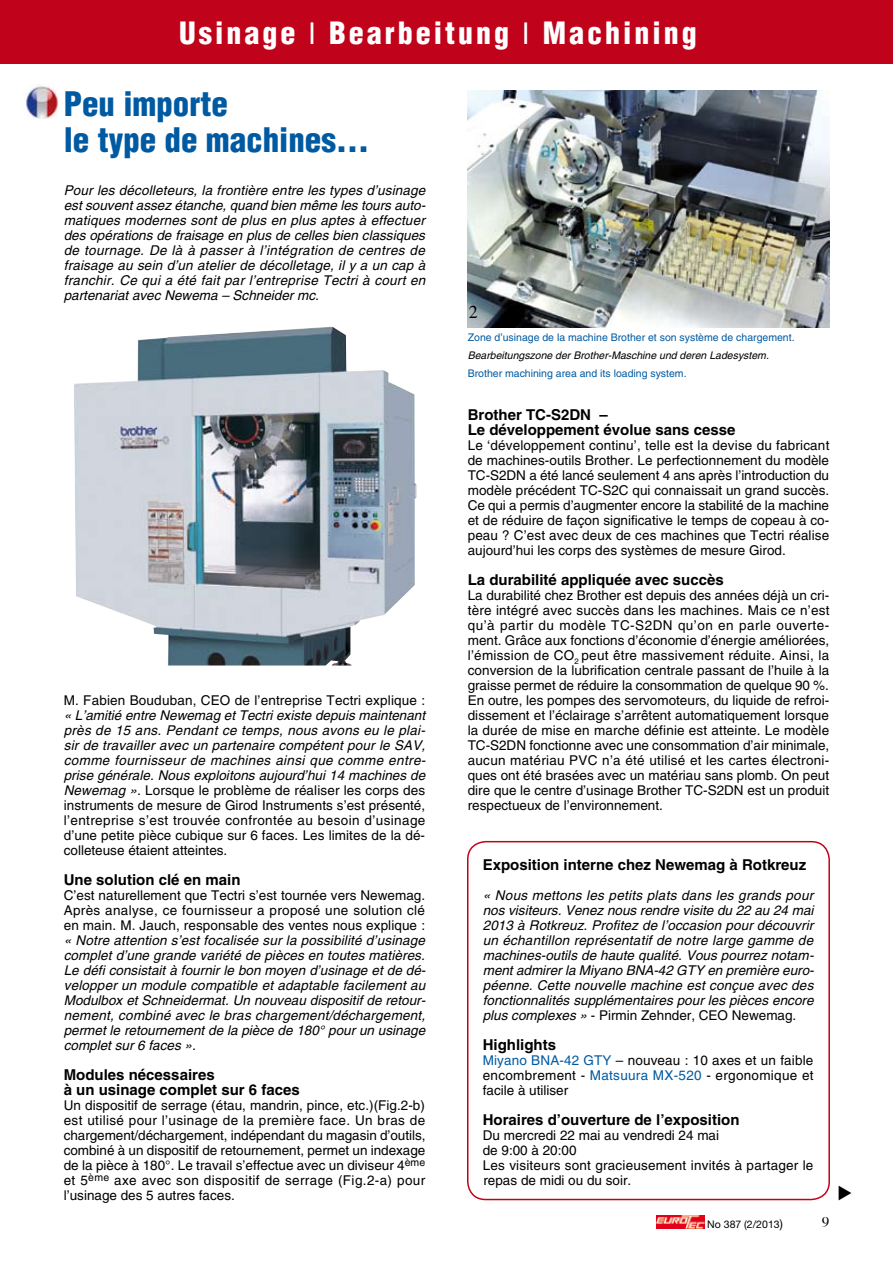
<style>
.page{position:relative;width:893px;height:1263px;background:#fff}
.page>*{position:absolute;margin:0;border:0;box-sizing:border-box;transform-origin:0 0}
.t1{font:900 condensed 33px/36px "Helvetica";color:#005aa2}
.t2{font:900 condensed 30px "Helvetica";letter-spacing:.1em;color:#fff}
.t3{font:18px "Times";color:#000}
.t4{font:700 15px/15px "Helvetica";color:#000}
.t5{font:13.5px/15px "Helvetica";color:#000;text-align:justify}
.t6{font:italic 13.5px/15px "Helvetica";color:#000;text-align:justify}
.t7{font:13.5px "Helvetica";color:#005aa2}
.t8{font:10.5px "Helvetica";color:#005aa2}
.t9{font:italic 10.5px "Helvetica";color:#000}
.t10{font:10.5px "Helvetica Neue";color:#000}
.s1{font-weight:400;font-stretch:normal}
.s2{font-style:normal}
.s3{color:#005aa2}
.s4{font-size:12px}
</style>
<div class="page">
<svg style="left:656px;top:1215px;width:1px;height:13px"></svg>
<img style="left:657px;top:1215px;width:47px;height:13px">
<div style="left:0;top:0;width:893px;height:64px;background:#c0031a"></div>
<div style="left:467px;top:841px;width:363px;height:359px;border:2px solid #c0031a;border-radius:18px"></div>
<img style="left:74px;top:327px;width:342px;height:338px">
<img style="left:468px;top:90px;width:361px;height:237px">
<img style="left:23px;top:84px;width:35px;height:35px">
<h2 class="t2" style="left:179px;top:14px;width:519px">Usinage <span class="s1">l</span> Bearbeitung <span class="s1">l</span> Machining</h2>
<h1 class="t1" style="left:64px;top:86px;width:307px">Peu importe<br>le type de machines…</h1>
<p class="t6" style="left:64px;top:183px;width:363px">Pour les décolleteurs, la frontière entre les types d’usinage est souvent assez étanche, quand bien même les tours auto&shy;matiques modernes sont de plus en plus aptes à effectuer des opérations de fraisage en plus de celles bien classiques de tournage. De là à passer à l’intégration de centres de fraisage au sein d’un atelier de décolletage, il y a un cap à franchir. Ce qui a été fait par l’entreprise Tectri à court en partenariat avec Newema – Schneider mc.</p>
<p class="t5" style="left:64px;top:693px;width:148px">M. Fabien Bouduban, CEO</p>
<p class="t5" style="left:235px;top:693px;width:192px">de l’entreprise Tectri explique :</p>
<p class="t6" style="left:64px;top:708px;width:363px">« L’amitié entre Newemag et Tectri existe depuis maintenant près de 15 ans. Pendant ce temps, nous avons eu le plai&shy;sir de travailler avec un partenaire compétent pour le SAV, comme fournisseur de machines ainsi que comme entre&shy;prise générale. Nous exploitons aujourd’hui 14 machines de Newemag ». <span class="s2">Lorsque le problème de réaliser les corps des instruments de mesure de Girod I nstruments s’est présenté, l’entreprise s’est trouvée confrontée au besoin d’usinage d’une petite pièce cubique sur 6 faces. Les limites de la dé&shy;colleteuse étaient atteintes.</span></p>
<p class="t4" style="left:64px;top:872px;width:178px">Une solution clé en main</p>
<p class="t5" style="left:64px;top:888px;width:363px">C’est naturellement que Tectri s’est tournée vers Newemag.<br>Après analyse, ce fournisseur a proposé une solution clé en main. M. Jauch, responsable des ventes nous explique :</p>
<p class="t6" style="left:64px;top:933px;width:363px">« Notre attention s’est focalisée sur la possibilité d’usinage complet d’une grande variété de pièces en toutes matières.<br>Le défi consistait à fournir le bon moyen d’usinage et de dé&shy;velopper un module compatible et adaptable facilement au Modulbox et Schneidermat. Un nouveau dispositif de retour&shy;nement, combiné avec le bras chargement/déchargement, permet le retournement de la pièce de 180° pour un usinage complet sur 6 faces ».</p>
<p class="t4" style="left:64px;top:1067px;width:237px">Modules nécessaires<br>à un usinage complet sur 6 faces</p>
<p class="t5" style="left:64px;top:1098px;width:363px">U n dispositif de serrage (étau, mandrin, pince, etc.)(Fig.2-b) est utilisé pour l’usinage de la première face. U n bras de chargement/déchargement, indépendant du magasin d’outils, combiné à un dispositif de retournement, permet un indexage de la pièce à 180°. Le travail s’effectue avec un diviseur 4<sup>ème </sup>et 5<sup>ème</sup> axe avec son dispositif de serrage (Fig.2-a) pour l’usinage des 5 autres faces.</p>
<h3 class="t3" style="left:469px;top:295px;width:10px">2</h3>
<p class="t8" style="left:468px;top:331px;width:328px">Zone d’usinage de la machine Brother et son système de chargement.</p>
<p class="t9" style="left:468px;top:349px;width:303px">Bearbeitungszone der Brother-Maschine und deren Ladesystem.</p>
<p class="t8" style="left:468px;top:367px;width:220px">Brother machining area and its loading system.</p>
<p class="t4" style="left:468px;top:407px;width:269px">Brother TC-S2DN –<br>Le développement évolue sans cesse</p>
<p class="t5" style="left:468px;top:438px;width:363px">Le ‘développement continu’, telle est la devise du fabricant de machines-outils Brother. Le perfectionnement du modèle TC-S2DN a été lancé seulement 4 ans après l’introduction du modèle précédent TC-S2C qui connaissait un grand succès.<br>Ce qui a permis d’augmenter encore la stabilité de la machine et de réduire de façon significative le temps de copeau à co&shy;peau ? C’est avec deux de ces machines que Tectri réalise aujourd’hui les corps des systèmes de mesure Girod.</p>
<p class="t4" style="left:468px;top:572px;width:257px">La durabilité appliquée avec succès</p>
<p class="t5" style="left:468px;top:588px;width:363px">La durabilité chez Brother est depuis des années déjà un cri&shy;tère intégré avec succès dans les machines. Mais ce n’est qu’à partir du modèle TC-S2DN qu’on en parle ouverte&shy;ment. Grâce aux fonctions d’économie d’énergie améliorées, l’émission de CO<sub>2</sub> peut être massivement réduite. Ainsi, la conversion de la lubrification centrale passant de l’huile à la graisse permet de réduire la consommation de quelque 90 %.<br>En outre, les pompes des servomoteurs, du liquide de refroi&shy;dissement et l’éclairage s’arrêtent automatiquement lorsque la durée de mise en marche définie est atteinte. Le modèle TC-S2DN fonctionne avec une consommation d’air minimale, aucun matériau PVC n’a été utilisé et les cartes électroni&shy;ques ont été brasées avec un matériau sans plomb. On peut dire que le centre d’usinage Brother TC-S2DN est un produit respectueux de l’environnement.</p>
<p class="t4" style="left:483px;top:857px;width:325px">Exposition interne chez Newemag à Rotkreuz</p>
<p class="t6" style="left:483px;top:888px;width:333px">« Nous mettons les petits plats dans les grands pour nos visiteurs. Venez nous rendre visite du 22 au 24 mai 2013 à Rotkreuz. Profitez de l’occasion pour découvrir un échantillon représentatif de notre large gamme de machines-outils de haute qualité. Vous pourrez notam&shy;ment admirer la Miyano BNA-42 GTY en première euro&shy;péenne. Cette nouvelle machine est conçue avec des fonctionnalités supplémentaires pour les pièces encore plus complexes » <span class="s2">- Pirmin Zehnder, CEO</span></p>
<p class="t5" style="left:732px;top:1008px;width:66px">Newemag.</p>
<p class="t4" style="left:483px;top:1037px;width:75px">Highlights</p>
<p class="t7" style="left:483px;top:1052px;width:111px">Miyano BNA-42 GTY</p>
<p class="t5" style="left:483px;top:1053px;width:332px;text-indent:133px">– nouveau : 10 axes et un faible encombrement - <span class="s3">Matsuura MX-520</span> - ergonomique et facile à utiliser</p>
<p class="t4" style="left:483px;top:1112px;width:258px">Horaires d’ouverture de l’exposition</p>
<p class="t5" style="left:483px;top:1128px;width:332px;text-align:left">Du mercredi 22 mai au vendredi 24 mai<br>de 9:00 à 20:00<br>Les visiteurs sont gracieusement invités à partager le repas de midi ou du soir.</p>
<p class="t10" style="left:707px;top:1218px;width:77px">No 387 (2/2013<span class="s4">)</span></p>
</div>
